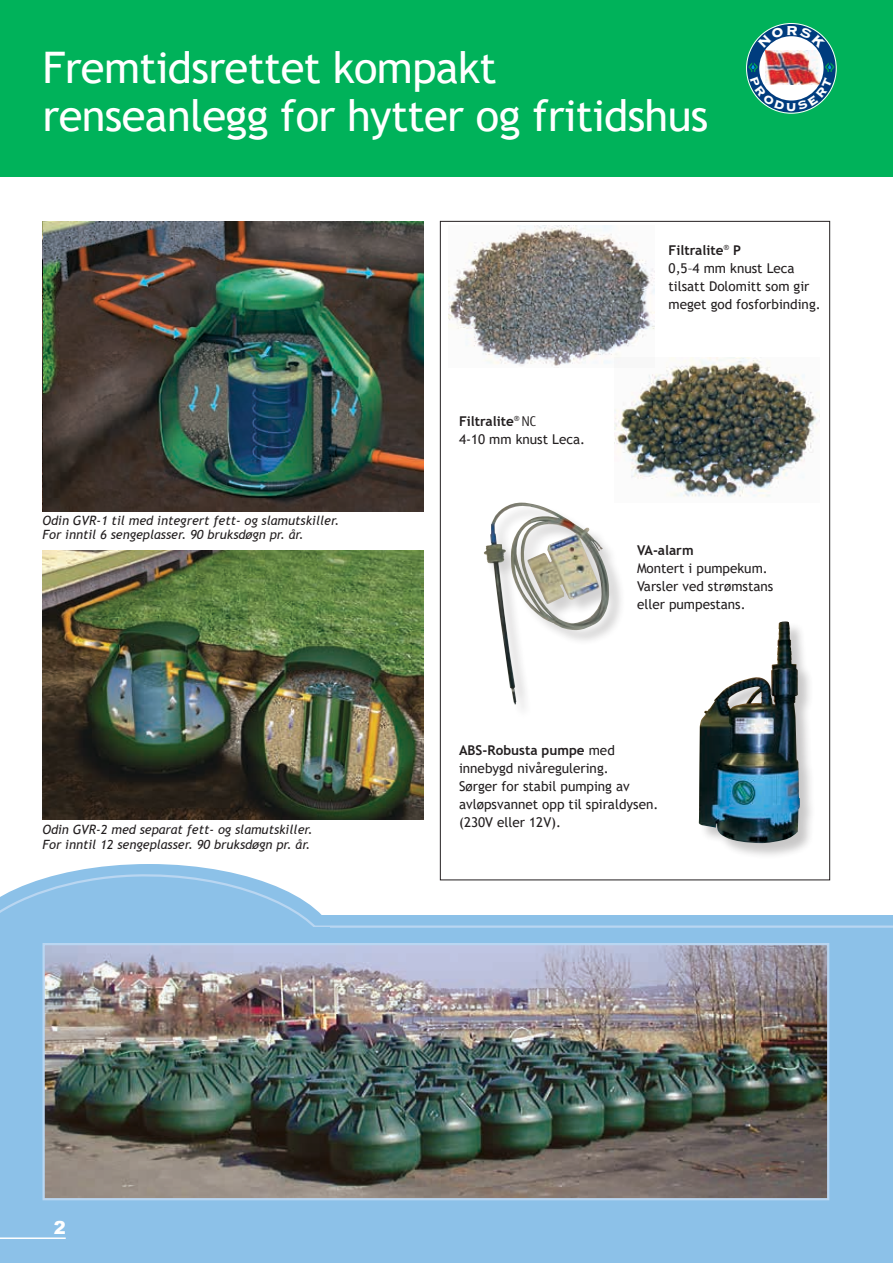
<style>
.page{position:relative;width:893px;height:1263px;background:#fff}
.page>*{position:absolute;margin:0;border:0;box-sizing:border-box;transform-origin:0 0}
.t1{font:43.5px/48px "Trebuchet MS";letter-spacing:-.015em;color:#fff}
.t2{font:900 18px "Arial";color:#fff}
.t3{font:13.5px/18px "Trebuchet MS";color:#231f20}
.t4{font:700 13.5px "Trebuchet MS";color:#231f20}
.t5{font:italic 12.75px/14.2px "Trebuchet MS";color:#231f20}
.s1{font-weight:700}
.s2{font-family:"Glasgow";font-weight:300}
</style>
<div class="page">
<div style="left:0;top:915px;width:893px;height:348px;background:#8cc1e8"></div>
<svg style="left:42px;top:864px;width:186px;height:170px;fill:#93c4e9"></svg>
<hr style="left:314px;top:925px;width:579px;height:3px;background:#b9d6f1">
<hr style="left:0;top:1237px;width:66px;height:2px;background:#fff">
<svg style="left:0;top:872px;width:329px;height:71px"></svg>
<div style="left:0;top:0;width:893px;height:176px;background:#00b25a"></div>
<img style="left:46px;top:946px;width:780px;height:251px">
<div style="left:43px;top:943px;width:786px;height:257px;border:2px solid #b9d6f1"></div>
<svg style="left:755px;top:34px;width:71px;height:70px"></svg>
<img style="left:766px;top:50px;width:53px;height:12px">
<div style="left:747px;top:24px;width:89px;height:89px;border:12px solid #003c7e;border-radius:50%"></div>
<img style="left:448px;top:226px;width:207px;height:140px">
<img style="left:615px;top:358px;width:205px;height:139px">
<div style="left:699px;top:622px;width:117px;height:238px;background:#231f20;opacity:.25"></div>
<img style="left:699px;top:621px;width:101px;height:222px">
<div style="left:485px;top:503px;width:141px;height:217px;background:#231f20;opacity:.2"></div>
<img style="left:484px;top:503px;width:126px;height:201px">
<img style="left:43px;top:551px;width:381px;height:268px">
<img style="left:43px;top:221px;width:381px;height:290px">
<svg style="left:758px;top:26px;width:67px;height:22px"></svg>
<img style="left:748px;top:62px;width:86px;height:49px">
<h1 class="t1" style="left:43px;top:43px;width:667px">Fremtidsrettet kompakt renseanlegg for hytter og fritidshus</h1>
<p class="t5" style="left:43px;top:513px;width:298px">Odin GVR-1 til med integrert fett- og slamutskiller.<br>For inntil 6 sengeplasser. 90 bruksdøgn pr. år.</p>
<p class="t5" style="left:43px;top:823px;width:272px">Odin GVR-2 med separat fett- og slamutskiller.<br>For inntil 12 sengeplasser. 90 bruksdøgn pr. år.</p>
<p class="t3" style="left:459px;top:412px;width:128px"><span class="s1">Filtralite</span><sup>®</sup> <span class="s2">NC<br></span>4-10 mm knust Leca.</p>
<p class="t3" style="left:669px;top:241px;width:154px"><span class="s1">Filtralite</span><sup>®</sup> <span class="s1">P<br></span>0,5–4 mm knust Leca tilsatt Dolomitt som gir meget god fosforbinding.</p>
<p class="t4" style="left:637px;top:542px;width:58px">VA-alarm</p>
<p class="t3" style="left:637px;top:559px;width:138px">Montert i pumpekum.<br>Varsler ved strømstans eller pumpestans.</p>
<p class="t3" style="left:459px;top:741px;width:201px"><span class="s1">ABS-Robusta pumpe</span> med innebygd nivåregulering.<br>Sørger for stabil pumping av avløpsvannet opp til spiraldysen. (230V eller 12V).</p>
<h2 class="t2" style="left:54px;top:1215px;width:14px">2</h2>
</div>
